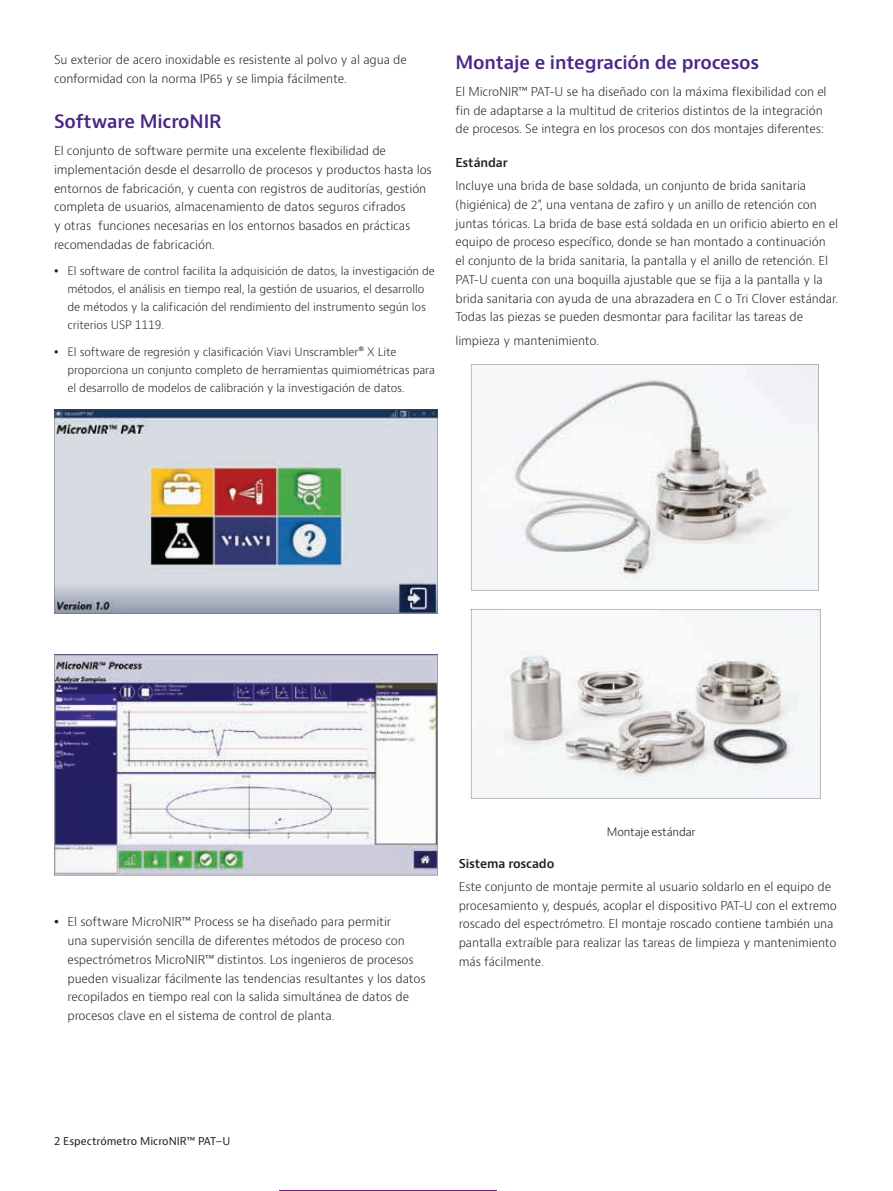
<style>
.page{position:relative;width:893px;height:1191px;background:#fff}
.page>*{position:absolute;margin:0;border:0;box-sizing:border-box;transform-origin:0 0}
.t1{font:600 18px "Bernino Sans";letter-spacing:-.01em;color:#4a2785}
.t2{font:300 12px/18.8px "Bernino Sans";letter-spacing:-.01em;color:#231f20}
.t3{font:600 12px "Bernino Sans";letter-spacing:-.01em;color:#231f20}
.t4{font:300 11.25px/18px "Bernino Sans";letter-spacing:-.01em;color:#231f20}
.t5{font:300 11.25px "Bernino Sans";letter-spacing:-.01em;color:#110a0c}
.t6{font:10.5px "Bernino Sans";color:#231f20}
</style>
<div class="page">
<hr style="left:279px;top:1190px;width:217px;height:1px;background:#712379">
<img style="left:54px;top:409px;width:384px;height:205px">
<svg style="left:54px;top:654px;width:384px;height:221px"></svg>
<svg style="left:471px;top:364px;width:348px;height:226px;fill:#f4f7f7"></svg>
<svg style="left:471px;top:609px;width:350px;height:189px;fill:#f4f7f7"></svg>
<p class="t2" style="left:54px;top:50px;width:354px">Su exterior de acero inoxidable es resistente al polvo y al agua de conformidad con la norma IP65 y se limpia fácilmente.</p>
<h1 class="t1" style="left:54px;top:110px;width:169px">Software MicroNIR</h1>
<p class="t2" style="left:54px;top:141px;width:379px">El conjunto de software permite una excelente flexibilidad de implementación desde el desarrollo de procesos y productos hasta los entornos de fabricación, y cuenta con registros de auditorías, gestión completa de usuarios, almacenamiento de datos seguros cifrados<br>y otras funciones necesarias en los entornos basados en prácticas recomendadas de fabricación.</p>
<p class="t4" style="left:68px;top:262px;width:369px;text-indent:-14px">• El software de control facilita la adquisición de datos, la investigación de métodos, el análisis en tiempo real, la gestión de usuarios, el desarrollo de métodos y la calificación del rendimiento del instrumento según los criterios USP 1119.</p>
<p class="t4" style="left:67px;top:343px;width:369px;text-indent:-14px">• El software de regresión y clasificación Viavi Unscrambler® X Lite proporciona un conjunto completo de herramientas quimiométricas para el desarrollo de modelos de calibración y la investigación de datos.</p>
<h1 class="t1" style="left:455px;top:50px;width:305px">Montaje e integración de procesos</h1>
<p class="t2" style="left:455px;top:82px;width:373px">El MicroNIR™ PAT-U se ha diseñado con la máxima flexibilidad con el fin de adaptarse a la multitud de criterios distintos de la integración de procesos. Se integra en los procesos con dos montajes diferentes:</p>
<p class="t3" style="left:455px;top:155px;width:54px">Estándar</p>
<p class="t2" style="left:455px;top:176px;width:384px">Incluye una brida de base soldada, un conjunto de brida sanitaria (higiénica) de 2”, una ventana de zafiro y un anillo de retención con juntas tóricas. La brida de base está soldada en un orificio abierto en el equipo de proceso específico, donde se han montado a continuación<br>el conjunto de la brida sanitaria, la pantalla y el anillo de retención. El PAT-U cuenta con una boquilla ajustable que se fija a la pantalla y la brida sanitaria con ayuda de una abrazadera en C o Tri Clover estándar.<br>Todas las piezas se pueden desmontar para facilitar las tareas de</p>
<p class="t2" style="left:455px;top:332px;width:145px">limpieza y mantenimiento.</p>
<p class="t2" style="left:68px;top:912px;width:360px;text-indent:-14px">• El software MicroNIR™ Process se ha diseñado para permitir<br>una supervisión sencilla de diferentes métodos de proceso con espectrómetros MicroNIR™ distintos. Los ingenieros de procesos pueden visualizar fácilmente las tendencias resultantes y los datos recopilados en tiempo real con la salida simultánea de datos de procesos clave en el sistema de control de planta.</p>
<p class="t5" style="left:607px;top:824px;width:90px">Montaje estándar</p>
<p class="t3" style="left:459px;top:855px;width:97px">Sistema roscado</p>
<p class="t2" style="left:459px;top:877px;width:379px">Este conjunto de montaje permite al usuario soldarlo en el equipo de procesamiento y, después, acoplar el dispositivo PAT-U con el extremo roscado del espectrómetro. El montaje roscado contiene también una pantalla extraíble para realizar las tareas de limpieza y mantenimiento más fácilmente.</p>
<p class="t6" style="left:54px;top:1134px;width:178px">2 Espectrómetro MicroNIR™ PAT–U</p>
</div>
